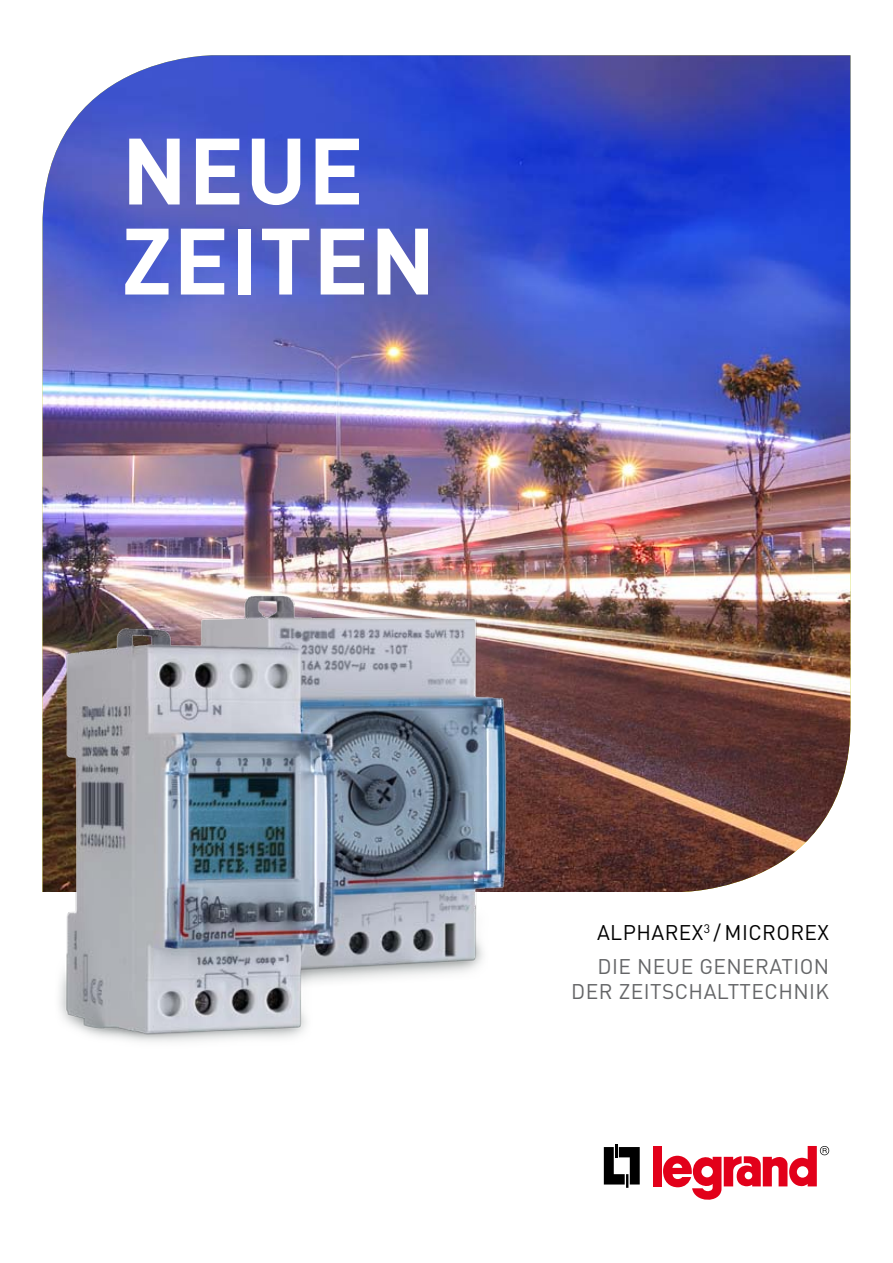
<style>
.page{position:relative;width:893px;height:1263px;background:#fff}
.page>*{position:absolute;margin:0;border:0;box-sizing:border-box;transform-origin:0 0}
.t1{font:700 92.55px/90px "DIN";color:#fff}
.t2{font:21px/34px "DIN";letter-spacing:.02em;color:#000}
.t3{font:21px "DIN";letter-spacing:.065em;color:#646567}
.s1{color:#646567}
</style>
<div class="page">
<img style="left:43px;top:55px;width:807px;height:837px">
<svg style="left:604px;top:1144px;width:36px;height:44px"></svg>
<div style="left:653px;top:1146px;width:8px;height:40px;background:#e2001a"></div>
<svg style="left:663px;top:1146px;width:166px;height:54px"></svg>
<img style="left:42px;top:570px;width:562px;height:472px">
<h1 class="t1" style="left:122px;top:122px;width:300px">NEUE<br>ZEITEN</h1>
<p class="t2" style="left:597px;top:915px;width:220px">ALPHAREX<sup>3</sup> / MICROREX<br><span class="s1">DIE NEUE GENERATION</span></p>
<p class="t3" style="left:571px;top:979px;width:259px">D ER ZEITSCHALTTECHNI K</p>
</div>
